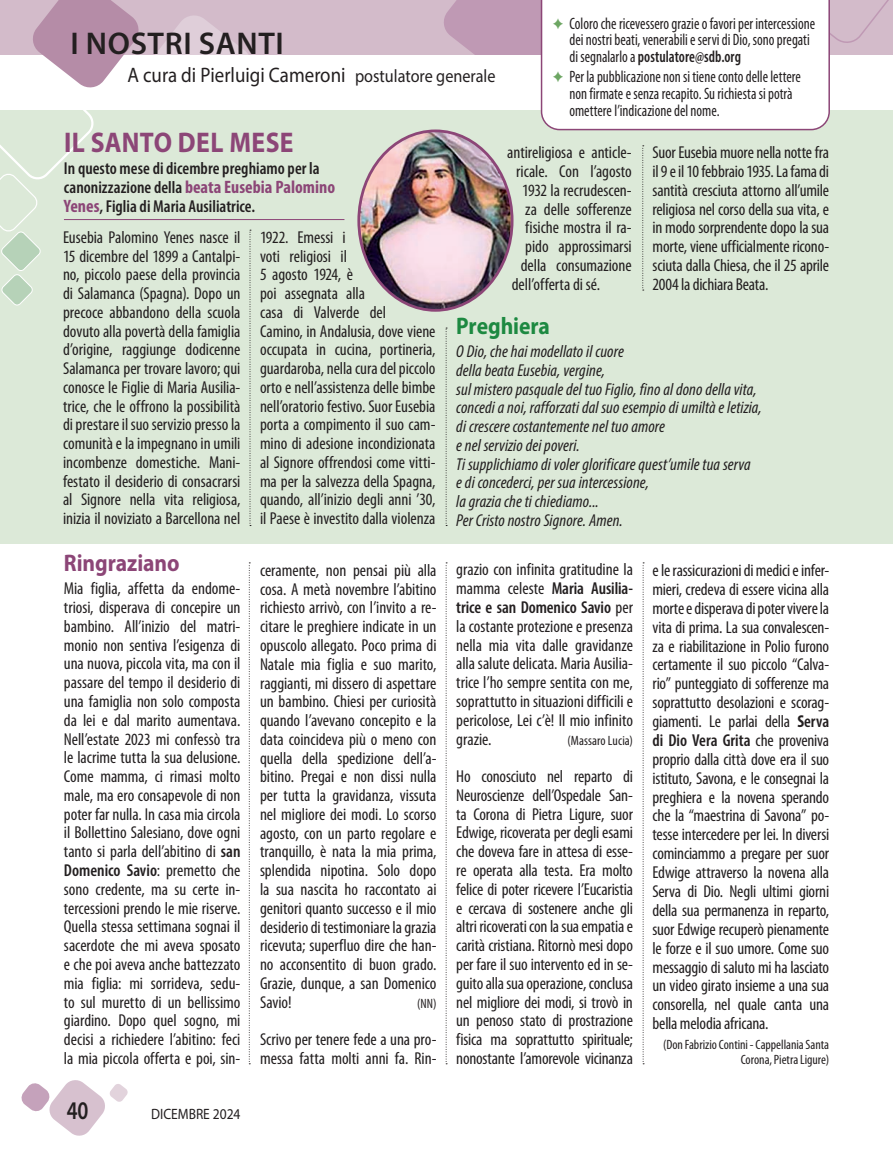
<style>
.page{position:relative;width:893px;height:1149px;background:#fff}
.page>*{position:absolute;margin:0;border:0;box-sizing:border-box;transform-origin:0 0}
.t1{font:600 31.5px "Myriad Pro";letter-spacing:.02em;color:#231f20}
.t2{font:700 28.5px "Myriad Pro";letter-spacing:.015em;color:#8c4677;scale:.9 1}
.t3{font:600 25.5px "Myriad Pro";color:#231f20;scale:.8 1}
.t4{font:700 24px "Myriad Pro";letter-spacing:-.005em;color:#8c4677;scale:.9 1}
.t5{font:700 24px "Myriad Pro";letter-spacing:-.005em;color:#1d8941;scale:.9 1}
.t6{font:21px "Myriad Pro";color:#231f20;scale:.9 1}
.t7{font:700 condensed 18px "Myriad Pro";color:#8c4677}
.t8{font:condensed 17.25px/18.8px "Myriad Pro";letter-spacing:-.005em;color:#231f20;text-align:justify}
.t9{font:italic condensed 17.25px/18.8px "Myriad Pro";letter-spacing:.005em;color:#231f20}
.t10{font:600 condensed 17.25px/31.2px "Myriad Pro";color:#231f20}
.t11{font:condensed 16.5px/16.5px "Myriad Pro";color:#231f20;scale:.9 1}
.t12{font:15px "Myriad Pro";color:#231f20;scale:.9 1}
.t13{font:condensed 13.5px/15.1px "Myriad Pro";color:#231f20;text-align:right}
.s1{font-size:18px}
.s2{color:#6da663}
.s3{font-weight:600}
.s4{font-weight:600;font-size:17.25px;color:#231f20}
.s5{font-weight:700;font-size:18px;color:#8c4677}
.s6{font-weight:400}
.s7{font-weight:700}
</style>
<div class="page">
<div style="left:0;top:0;width:893px;height:54px;background:#d3bbca"></div>
<svg style="left:31px;top:0;width:222px;height:88px"></svg>
<div style="left:0;top:111px;width:893px;height:432px;background:#dce9d8"></div>
<svg style="left:0;top:111px;width:97px;height:195px"></svg>
<svg style="left:21px;top:1080px;width:107px;height:56px"></svg>
<svg style="left:442px;top:0;width:451px;height:131px"></svg>
<hr style="left:64px;top:219px;width:280px;height:1px;background:#8c4677">
<img style="left:359px;top:132px;width:153px;height:178px">
<svg style="left:250px;top:230px;width:1px;height:296px"></svg>
<svg style="left:446px;top:562px;width:1px;height:502px"></svg>
<svg style="left:446px;top:327px;width:1px;height:199px"></svg>
<svg style="left:642px;top:145px;width:2px;height:145px"></svg>
<svg style="left:249px;top:562px;width:1px;height:502px"></svg>
<svg style="left:643px;top:562px;width:1px;height:502px"></svg>
<h1 class="t1" style="left:70px;top:24px;width:215px">I NOSTRI SANTI</h1>
<p class="t6" style="left:127px;top:62px;width:411px">A cura di Pierluigi Cameroni <span class="s1">postulatore generale</span></p>
<p class="t11" style="left:569px;top:15px;width:274px;text-indent:-17px"><span class="s2">✦</span> Coloro che ricevessero grazie o favori per intercessione dei nostri beati, venerabili e servi di Dio, sono pregati di segnalarlo a <span class="s3">postulatore@sdb.org</span></p>
<p class="t11" style="left:569px;top:69px;width:259px;text-indent:-17px"><span class="s2">✦</span> Per la pubblicazione non si tiene conto delle lettere non firmate e senza recapito. Su richiesta si potrà omettere l’indicazione del nome.</p>
<h2 class="t2" style="left:64px;top:123px;width:256px">IL SANTO DEL MESE</h2>
<p class="t10" style="left:64px;top:152px;width:257px">In questo mese di dicembre preghiamo per la</p>
<p class="t7" style="left:64px;top:175px;width:273px"><span class="s4">canonizzazione della</span> beata Eusebia Palomino</p>
<p class="t10" style="left:63px;top:190px;width:194px"><span class="s5">Yenes</span>, Figlia di Maria Ausiliatrice.<br><span class="s6">Eusebia Palomino Yenes nasce il</span></p>
<p class="t8" style="left:63px;top:246px;width:179px">15 dicembre del 1899 a Cantalpi&shy;no, piccolo paese della provincia di Salamanca (Spagna). Dopo un precoce abbandono della scuola dovuto alla povertà della famiglia d’origine, raggiunge dodicenne Salamanca per trovare lavoro; qui conosce le Figlie di Maria Ausilia&shy;trice, che le offrono la possibilità di prestare il suo servizio presso la comunità e la impegnano in umili incombenze domestiche. Mani&shy;festato il desiderio di consacrarsi al Signore nella vita religiosa, inizia il noviziato a Barcellona nel</p>
<p class="t8" style="left:260px;top:227px;width:177px;text-align:left">1922. Emessi i<br>voti religiosi il<br>5 agosto 1924, è<br>poi assegnata alla<br>casa di Valverde del<br>Camino, in Andalusia, dove viene occupata in cucina, portineria, guardaroba, nella cura del piccolo orto e nell’assistenza delle bimbe nell’oratorio festivo. Suor Eusebia porta a compimento il suo cam&shy;mino di adesione incondizionata al Signore offrendosi come vitti&shy;ma per la salvezza della Spagna, quando, all’inizio degli anni ’30, il Paese è investito dalla violenza</p>
<h3 class="t4" style="left:64px;top:547px;width:130px">Ringraziano</h3>
<p class="t8" style="left:64px;top:578px;width:178px">Mia figlia, affetta da endome&shy;triosi, disperava di concepire un bambino. All’inizio del matri&shy;monio non sentiva l’esigenza di una nuova, piccola vita, ma con il passare del tempo il desiderio di una famiglia non solo composta da lei e dal marito aumentava.<br>Nell’estate 2023 mi confessò tra le lacrime tutta la sua delusione.<br>Come mamma, ci rimasi molto male, ma ero consapevole di non poter far nulla. In casa mia circola il Bollettino Salesiano, dove ogni tanto si parla dell’abitino di <span class="s3">san Domenico Savio</span>: premetto che sono credente, ma su certe in&shy;tercessioni prendo le mie riserve.<br>Quella stessa settimana sognai il sacerdote che mi aveva sposato e che poi aveva anche battezzato mia figlia: mi sorrideva, sedu&shy;to sul muretto di un bellissimo giardino. Dopo quel sogno, mi decisi a richiedere l’abitino: feci la mia piccola offerta e poi, sin-</p>
<h3 class="t3" style="left:67px;top:1093px;width:29px">40</h3>
<p class="t12" style="left:151px;top:1104px;width:101px">DICEMBRE 2024</p>
<p class="t8" style="left:260px;top:560px;width:178px">ceramente, non pensai più alla cosa. A metà novembre l’abitino richiesto arrivò, con l’invito a re&shy;citare le preghiere indicate in un opuscolo allegato. Poco prima di Natale mia figlia e suo marito, raggianti, mi dissero di aspettare un bambino. Chiesi per curiosità quando l’avevano concepito e la data coincideva più o meno con quella della spedizione dell’a&shy;bitino. Pregai e non dissi nulla per tutta la gravidanza, vissuta nel migliore dei modi. Lo scorso agosto, con un parto regolare e tranquillo, è nata la mia prima, splendida nipotina. Solo dopo la sua nascita ho raccontato ai genitori quanto successo e il mio desiderio di testimoniare la grazia ricevuta; superfluo dire che han&shy;no acconsentito di buon grado.<br>Grazie, dunque, a san Domenico Savio!</p>
<p class="t13" style="left:417px;top:995px;width:21px">(NN)</p>
<p class="t8" style="left:260px;top:1029px;width:178px">Scrivo per tenere fede a una pro&shy;messa fatta molti anni fa. Rin-</p>
<p class="t8" style="left:507px;top:143px;width:126px">antireligiosa e anticle-</p>
<p class="t8" style="left:516px;top:162px;width:117px">ricale. Con l’agosto</p>
<p class="t8" style="left:522px;top:180px;width:111px">1932 la recrudescen-</p>
<p class="t8" style="left:525px;top:199px;width:108px">za delle sofferenze</p>
<p class="t8" style="left:525px;top:218px;width:108px">fisiche mostra il ra-</p>
<p class="t8" style="left:525px;top:237px;width:108px">pido approssimarsi</p>
<p class="t8" style="left:521px;top:255px;width:112px">della consumazione</p>
<p class="t8" style="left:512px;top:274px;width:90px">dell’offerta di sé.</p>
<p class="t8" style="left:652px;top:143px;width:178px">Suor Eusebia muore nella notte fra il 9 e il 10 febbraio 1935. La fama di santità cresciuta attorno all’umile religiosa nel corso della sua vita, e in modo sorprendente dopo la sua morte, viene ufficialmente ricono&shy;sciuta dalla Chiesa, che il 25 aprile 2004 la dichiara Beata.</p>
<h3 class="t5" style="left:456px;top:310px;width:106px">Preghiera</h3>
<p class="t9" style="left:456px;top:341px;width:307px">O Dio, che hai modellato il cuore<br>della beata Eusebia, vergine,<br>sul mistero pasquale del tuo Figlio, fino al dono della vita, concedi a noi, rafforzati dal suo esempio di umiltà e letizia, di crescere costantemente nel tuo amore<br>e nel servizio dei poveri.<br>Ti supplichiamo di voler glorificare quest’umile tua serva<br>e di concederci, per sua intercessione,<br>la grazia che ti chiediamo...<br>Per Cristo nostro Signore. Amen.</p>
<p class="t8" style="left:456px;top:560px;width:178px">grazio con infinita gratitudine la mamma celeste <span class="s3">Maria Ausilia&shy;trice e san Domenico Savio</span> per la costante protezione e presenza nella mia vita dalle gravidanze alla salute delicata. Maria Ausilia&shy;trice l’ho sempre sentita con me, soprattutto in situazioni difficili e pericolose, Lei c’è! Il mio infinito grazie.</p>
<p class="t13" style="left:568px;top:732px;width:67px">(Massaro Lucia)</p>
<p class="t8" style="left:456px;top:766px;width:178px">Ho conosciuto nel reparto di Neuroscienze dell’Ospedale San&shy;ta Corona di Pietra Ligure, suor Edwige, ricoverata per degli esami che doveva fare in attesa di esse&shy;re operata alla testa. Era molto felice di poter ricevere l’Eucaristia e cercava di sostenere anche gli altri ricoverati con la sua empatia e carità cristiana. Ritornò mesi dopo per fare il suo intervento ed in se&shy;guito alla sua operazione, conclusa nel migliore dei modi, si trovò in un penoso stato di prostrazione fisica ma soprattutto spirituale; nonostante l’amorevole vicinanza</p>
<p class="t8" style="left:652px;top:560px;width:178px">e le rassicurazioni di medici e infer&shy;mieri, credeva di essere vicina alla morte e disperava di poter vivere la vita di prima. La sua convalescen&shy;za e riabilitazione in Polio furono certamente il suo piccolo “Calva&shy;rio” punteggiato di sofferenze ma soprattutto desolazioni e scorag&shy;giamenti. Le parlai della <span class="s7">S</span><span class="s3">erva di Dio Vera Grita</span> che proveniva proprio dalla città dove era il suo istituto, Savona, e le consegnai la preghiera e la novena sperando che la “maestrina di Savona” po&shy;tesse intercedere per lei. In diversi cominciammo a pregare per suor Edwige attraverso la novena alla Serva di Dio. Negli ultimi giorni della sua permanenza in reparto, suor Edwige recuperò pienamente le forze e il suo umore. Come suo messaggio di saluto mi ha lasciato un video girato insieme a una sua consorella, nel quale canta una bella melodia africana.</p>
<p class="t13" style="left:663px;top:1036px;width:168px">(Don Fabrizio Contini - Cappellania Santa<br>Corona, Pietra Ligure)</p>
</div>
